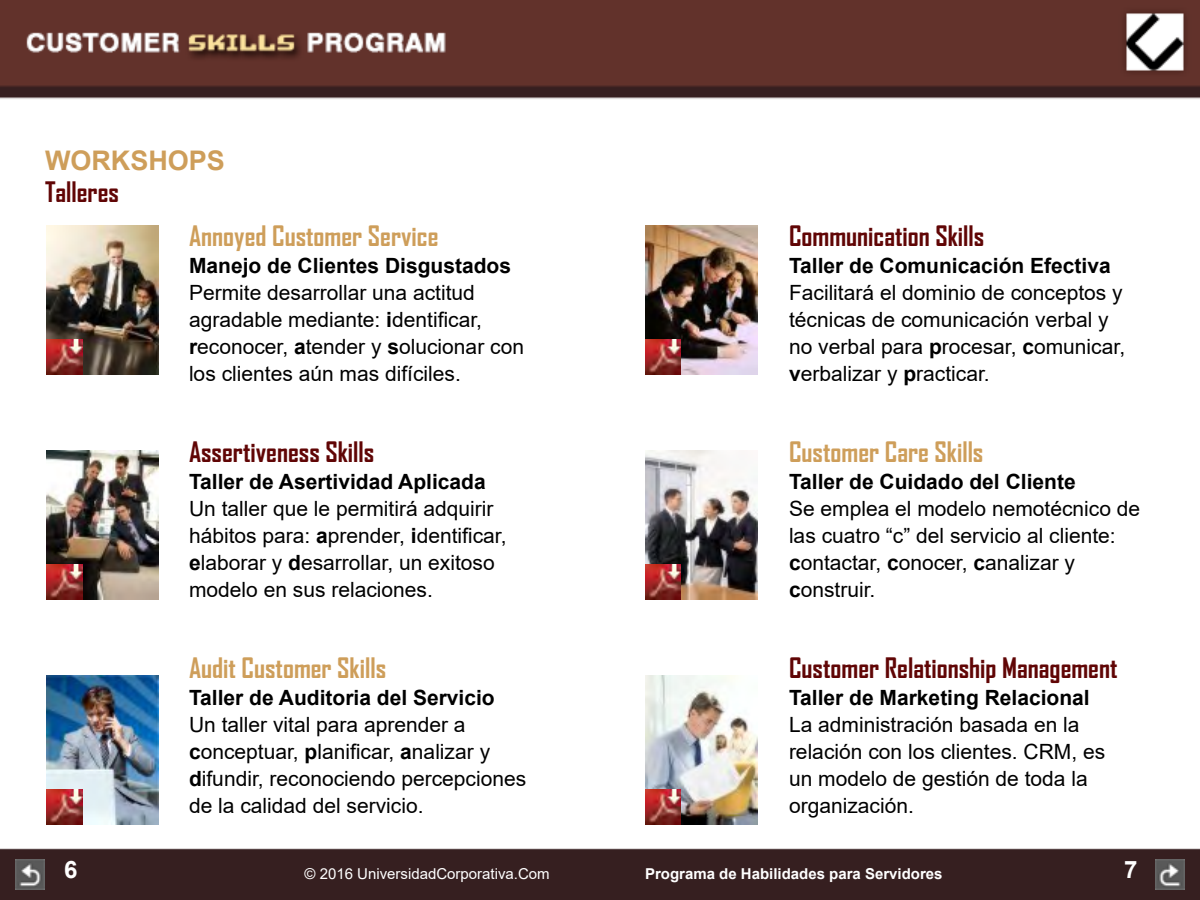
<style>
.page{position:relative;width:1200px;height:900px;background:#fff}
.page>*{position:absolute;margin:0;border:0;box-sizing:border-box;transform-origin:0 0}
.t1{font:700 27px "Agency FB";color:#600505}
.t2{font:700 27px "Agency FB";color:#ce9e5a}
.t3{font:700 27px "Arial";color:#ce9e5a}
.t4{font:700 24px "Arial";color:#fff}
.t5{font:21px/27px "Arial";color:#000}
.t6{font:700 21px "Arial";color:#000}
.t7{font:700 15px "Arial";color:#fff}
.t8{font:15px "Arial";color:#fff}
.s1{font-weight:700}
</style>
<div class="page">
<img style="left:0;top:0;width:1200px;height:900px">
<img style="left:1155px;top:859px;width:30px;height:30px">
<img style="left:15px;top:859px;width:30px;height:30px">
<img style="left:46px;top:675px;width:113px;height:150px">
<img style="left:46px;top:450px;width:113px;height:150px">
<img style="left:645px;top:450px;width:113px;height:150px">
<img style="left:645px;top:225px;width:113px;height:150px">
<img style="left:46px;top:225px;width:113px;height:150px">
<img style="left:645px;top:675px;width:113px;height:150px">
<img style="left:46px;top:789px;width:36px;height:36px">
<img style="left:645px;top:789px;width:36px;height:36px">
<img style="left:46px;top:564px;width:36px;height:36px">
<img style="left:645px;top:564px;width:36px;height:36px">
<img style="left:46px;top:339px;width:36px;height:36px">
<img style="left:645px;top:339px;width:36px;height:36px">
<p class="t3" style="left:45px;top:141px;width:182px">WORKSHOPS</p>
<p class="t1" style="left:45px;top:175px;width:76px">Talleres</p>
<p class="t2" style="left:189px;top:219px;width:251px">Annoyed Customer Service</p>
<p class="t6" style="left:189px;top:250px;width:324px">Manejo de Clientes Disgustados</p>
<p class="t5" style="left:189px;top:279px;width:337px">Permite desarrollar una actitud agradable mediante: <span class="s1">i</span>dentificar, <span class="s1">r</span>econocer, <span class="s1">a</span>tender y <span class="s1">s</span>olucionar con los clientes aún mas difíciles.</p>
<p class="t1" style="left:189px;top:435px;width:187px">Assertiveness Skills</p>
<p class="t6" style="left:189px;top:466px;width:298px">Taller de Asertividad Aplicada</p>
<p class="t5" style="left:189px;top:495px;width:319px">Un taller que le permitirá adquirir hábitos para: <span class="s1">a</span>prender, <span class="s1">i</span>dentificar, <span class="s1">e</span>laborar y <span class="s1">d</span>esarrollar, un exitoso modelo en sus relaciones.</p>
<p class="t2" style="left:189px;top:651px;width:199px">Audit Customer Skills</p>
<p class="t6" style="left:189px;top:682px;width:307px">Taller de Auditoria del Servicio</p>
<p class="t5" style="left:189px;top:711px;width:339px">Un taller vital para aprender a <span class="s1">c</span>onceptuar, <span class="s1">p</span>lanificar, <span class="s1">a</span>nalizar y <span class="s1">d</span>ifundir, reconociendo percepciones de la calidad del servicio.</p>
<p class="t1" style="left:789px;top:219px;width:197px">Communication Skills</p>
<p class="t6" style="left:789px;top:250px;width:323px">Taller de Comunicación Efectiva</p>
<p class="t5" style="left:789px;top:279px;width:338px">Facilitará el dominio de conceptos y técnicas de comunicación verbal y no verbal para <span class="s1">p</span>rocesar, <span class="s1">c</span>omunicar, <span class="s1">v</span>erbalizar y <span class="s1">p</span>racticar.</p>
<p class="t2" style="left:789px;top:435px;width:196px">Customer Care Skills</p>
<p class="t6" style="left:789px;top:466px;width:288px">Taller de Cuidado del Cliente</p>
<p class="t5" style="left:789px;top:495px;width:353px">Se emplea el modelo nemotécnico de las cuatro “c” del servicio al cliente: <span class="s1">c</span>ontactar, <span class="s1">c</span>onocer, <span class="s1">c</span>analizar y <span class="s1">c</span>onstruir.</p>
<p class="t1" style="left:789px;top:651px;width:330px">Customer Relationship Management</p>
<p class="t6" style="left:789px;top:682px;width:302px">Taller de Marketing Relacional</p>
<p class="t5" style="left:789px;top:711px;width:318px">La administración basada en la relación con los clientes. CRM, es un modelo de gestión de toda la organización.</p>
<p class="t4" style="left:64px;top:853px;width:15px">6</p>
<p class="t4" style="left:1124px;top:853px;width:15px">7</p>
<p class="t8" style="left:304px;top:864px;width:247px">© 2016 UniversidadCorporativa.Com</p>
<p class="t7" style="left:645px;top:864px;width:299px">Programa de Habilidades para Servidores</p>
</div>
